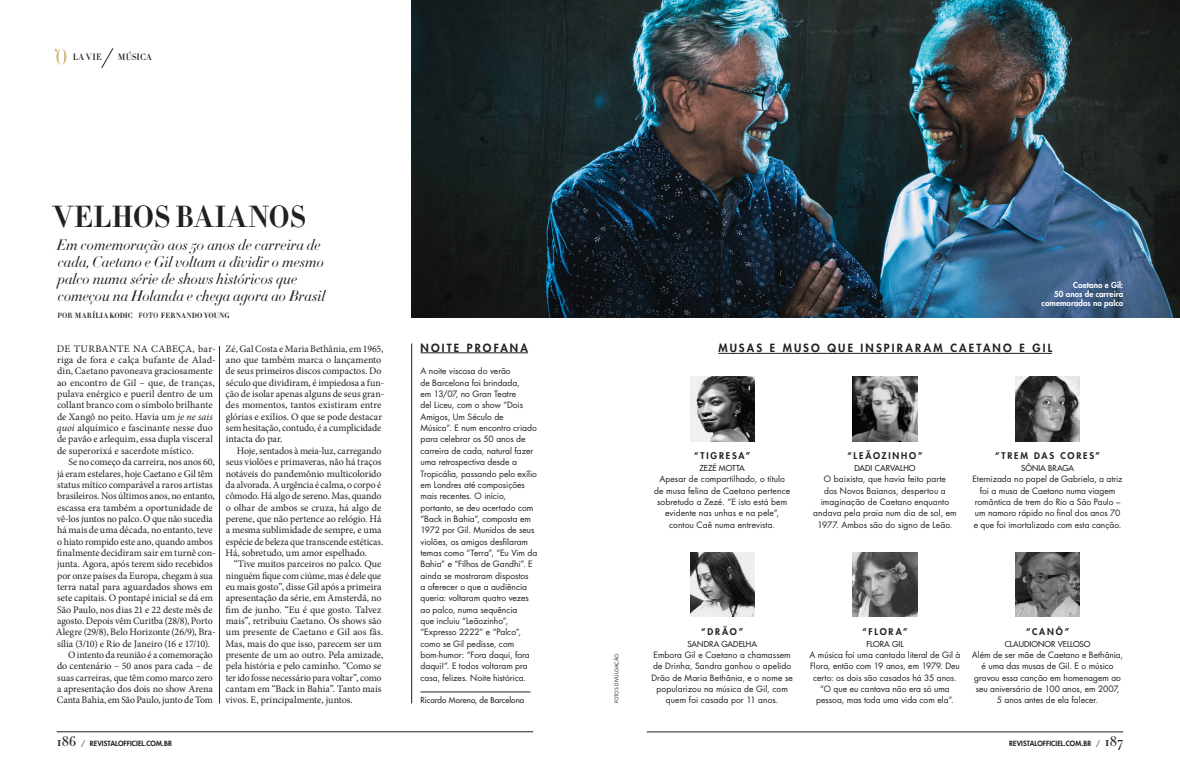
<style>
.page{position:relative;width:1180px;height:780px;background:#fff}
.page>*{position:absolute;margin:0;border:0;box-sizing:border-box;transform-origin:0 0}
.Linha_Fina_Matéria_d{font:30px "Didot HTF B06 Bold";letter-spacing:.01em;color:#231f20}
.Linha_Fina_Matéria_d-2{font:15px/17px "Didot HTF L24 Light Ital";color:#231f20}
.TITULO_box_simples{font:800 11px "Futura Std";letter-spacing:.2em;color:#231f20}
.Texto{font:10px/11.3px "Minion Pro";letter-spacing:-.005em;color:#231f20}
.t1{font:800 9px "Futura Std";letter-spacing:.205em;color:#231f20}
.t2{font:9px "Didot HTF M06 Medium";letter-spacing:.035em;color:#231f20}
.TEXTO_box_simples{font:8.5px/11.3px "Futura Std";color:#231f20;text-align:center}
.TEXTO_box_simples-2{font:500 8px "Futura Std";letter-spacing:.005em;color:#231f20}
.Legenda_branca_alinh{font:800 8px/9px "Futura Std";letter-spacing:.005em;color:#fff;text-align:right}
.Linha_Fina_Matéria_d-3{font:7.5px "Didot HTF B06 Bold";letter-spacing:.02em;color:#231f20}
.t3{font:800 7px "Futura Std";letter-spacing:.01em;color:#231f20}
.Crédito_lateral{font:5px "Futura Std";letter-spacing:.01em;color:#231f20}
.s1{font-family:"Didot HTF M06 Medium"}
.s2{font-style:italic}
.s3{font-family:"Didot HTF M06 Medium";font-weight:400;font-size:14px}
.s4{font-weight:400}
</style>
<div class="page">
<img style="left:411px;top:0;width:768px;height:317px">
<img style="left:690px;top:377px;width:64px;height:64px">
<img style="left:690px;top:552px;width:64px;height:64px">
<img style="left:852px;top:377px;width:65px;height:64px">
<img style="left:852px;top:552px;width:65px;height:64px">
<img style="left:1015px;top:377px;width:64px;height:64px">
<img style="left:1015px;top:552px;width:64px;height:64px">
<hr style="left:718px;top:353px;width:333px;height:1px;background:#231f20">
<hr style="left:219px;top:346px;width:1px;height:357px;background:#231f20">
<hr style="left:420px;top:352px;width:108px;height:1px;background:#231f20">
<hr style="left:420px;top:691px;width:110px;height:1px;background:#231f20">
<hr style="left:411px;top:343px;width:1px;height:360px;background:#231f20">
<hr style="left:646px;top:731px;width:477px;height:1px;background:#231f20">
<hr style="left:57px;top:731px;width:476px;height:1px;background:#231f20">
<svg style="left:54px;top:49px;width:12px;height:16px"></svg>
<svg style="left:101px;top:48px;width:12px;height:20px"></svg>
<p class="t2" style="left:73px;top:51px;width:30px">LA VIE</p>
<p class="t2" style="left:118px;top:51px;width:36px">MÚSICA</p>
<p class="Linha_Fina_Matéria_d" style="left:53px;top:197px;width:254px">VELHOS BAIANOS</p>
<p class="Linha_Fina_Matéria_d-2" style="left:57px;top:236px;width:270px">Em comemoração aos 50 anos de carreira de cada, Caetano e Gil voltam a dividir o mesmo palco numa série de shows históricos que começou na Holanda e chega agora ao Brasil</p>
<p class="Linha_Fina_Matéria_d-3" style="left:58px;top:310px;width:173px"><span class="s1">POR</span> MARÍLIA KODIC <span class="s1">FOTO</span> FERNANDO YOUNG</p>
<p class="Texto" style="left:57px;top:343px;width:160px">DE TURBANTE NA CABEÇA, bar&shy;riga de fora e calça bufante de Alad&shy;din, Caetano pavoneava graciosamente ao encontro de Gil – que, de tranças, pulava enérgico e pueril dentro de um collant branco com o símbolo brilhante de Xangô no peito. Havia um <span class="s2">je ne sais quoi</span> alquímico e fascinante nesse duo de pavão e arlequim, essa dupla visceral de superorixá e sacerdote místico.</p>
<p class="Texto" style="left:56px;top:456px;width:161px;text-indent:13px">Se no começo da carreira, nos anos 60, já eram estelares, hoje Caetano e Gil têm status mítico comparável a raros artistas brasileiros. Nos últimos anos, no entanto, escassa era também a oportunidade de vê-los juntos no palco. O que não sucedia há mais de uma década, no entanto, teve o hiato rompido este ano, quando ambos finalmente decidiram sair em turnê con&shy;junta. Agora, após terem sido recebidos por onze países da Europa, chegam à sua terra natal para aguardados shows em sete capitais. O pontapé inicial se dá em São Paulo, nos dias 21 e 22 deste mês de agosto. Depois vêm Curitba (28/8), Porto Alegre (29/8), Belo Horizonte (26/9), Bra&shy;sília (3/10) e Rio de Janeiro (16 e 17/10).</p>
<p class="Texto" style="left:57px;top:649px;width:158px;text-align:justify;text-indent:11px">O intento da reunião é a comemoração do centenário – 50 anos para cada – de suas carreiras, que têm como marco zero a apresentação dos dois no show Arena Canta Bahia, em São Paulo, junto de Tom</p>
<p class="Texto" style="left:225px;top:343px;width:160px">Zé, Gal Costa e Maria Bethânia, em 1965, ano que também marca o lançamento de seus primeiros discos compactos. Do século que dividiram, é impiedosa a fun&shy;ção de isolar apenas alguns de seus gran&shy;des momentos, tantos existiram entre glórias e exílios. O que se pode destacar sem hesitação, contudo, é a cumplicidade intacta do par.</p>
<p class="Texto" style="left:225px;top:445px;width:159px;text-indent:11px">Hoje, sentados à meia-luz, carregando seus violões e primaveras, não há traços notáveis do pandemônio multicolorido da alvorada. A urgência é calma, o corpo é cômodo. Há algo de sereno. Mas, quando o olhar de ambos se cruza, há algo de perene, que não pertence ao relógio. Há a mesma sublimidade de sempre, e uma espécie de beleza que transcende estéticas.<br>Há, sobretudo, um amor espelhado.</p>
<p class="Texto" style="left:225px;top:558px;width:159px;text-indent:8px">“Tive muitos parceiros no palco. Que ninguém fique com ciúme, mas é dele que eu mais gosto”, disse Gil após a primeira apresentação da série, em Amsterdã, no fim de junho. “Eu é que gosto. Talvez mais”, retribuiu Caetano. Os shows são um presente de Caetano e Gil aos fãs.<br>Mas, mais do que isso, parecem ser um presente de um ao outro. Pela amizade, pela história e pelo caminho. “Como se ter ido fosse necessário para voltar”, como cantam em “Back in Bahia”. Tanto mais vivos. E, principalmente, juntos.</p>
<p class="t3" style="left:57px;top:738px;width:117px"><span class="s3">186</span> <span class="s4">/</span> REVISTALOFFICIEL.COM.BR</p>
<p class="TITULO_box_simples" style="left:420px;top:340px;width:109px">NOITE PROFANA</p>
<p class="TEXTO_box_simples" style="left:420px;top:365px;width:118px;text-align:left">A noite viscosa do verão<br>de Barcelona foi brindada,<br>em 13/07, no Gran Teatre<br>del Liceu, com o show “Dois<br>Amigos, Um Século de<br>Música”. E num encontro criado para celebrar os 50 anos de carreira de cada, natural fazer uma retrospectiva desde a<br>Tropicália, passando pelo exílio em Londres até composições mais recentes. O início, portanto, se deu acertado com “Back in Bahia”, composta em<br>1972 por Gil. Munidos de seus violões, os amigos desfilaram temas como “Terra”, “Eu Vim da<br>Bahia” e “Filhos de Gandhi”. E ainda se mostraram dispostos<br>a oferecer o que a audiência queria: voltaram quatro vezes ao palco, numa sequência<br>que incluiu “Leãozinho”, “Expresso 2222” e “Palco”, como se Gil pedisse, com bom-humor: “Fora daqui, fora daqui!”. E todos voltaram pra casa, felizes. Noite histórica.</p>
<p class="TEXTO_box_simples-2" style="left:420px;top:695px;width:105px">Ricardo Moreno, de Barcelona</p>
<p class="Legenda_branca_alinh" style="left:1041px;top:281px;width:83px">Caetano e Gil:<br>50 anos de carreira comemorados no palco</p>
<p class="TITULO_box_simples" style="left:718px;top:341px;width:335px">MUSAS E MUSO QUE INSPIRARAM CAETANO E GIL</p>
<p class="t1" style="left:694px;top:450px;width:57px">“TIGRESA”</p>
<p class="TEXTO_box_simples-2" style="left:699px;top:463px;width:47px">ZEZÉ MOTTA</p>
<p class="TEXTO_box_simples" style="left:654px;top:473px;width:138px">Apesar de compartilhado, o título de musa felina de Caetano pertence sobretudo a Zezé. “E isto está bem evidente nas unhas e na pele”, contou Caê numa entrevista.</p>
<p class="t1" style="left:847px;top:450px;width:76px">“LEÃOZINHO”</p>
<p class="TEXTO_box_simples-2" style="left:854px;top:463px;width:62px">DADI CARVALHO</p>
<p class="TEXTO_box_simples" style="left:813px;top:473px;width:145px">O baixista, que havia feito parte<br>dos Novos Baianos, despertou a imaginação de Caetano enquanto andava pela praia num dia de sol, em<br>1977. Ambos são do signo de Leão.</p>
<p class="t1" style="left:995px;top:450px;width:106px">“TREM DAS CORES”</p>
<p class="TEXTO_box_simples-2" style="left:1020px;top:463px;width:55px">SÔNIA BRAGA</p>
<p class="TEXTO_box_simples" style="left:972px;top:473px;width:152px">Eternizada no papel de Gabriela, a atriz foi a musa de Caetano numa viagem romântica de trem do Rio a São Paulo – um namoro rápido no final dos anos 70 e que foi imortalizado com esta canção.</p>
<p class="Crédito_lateral" style="left:613px;top:703px;width:51px;rotate:-90deg">FOTOS DIVULGAÇÃO</p>
<p class="t1" style="left:701px;top:626px;width:43px">“DRÃO”</p>
<p class="TEXTO_box_simples-2" style="left:687px;top:638px;width:71px">SANDRA GADELHA</p>
<p class="TEXTO_box_simples" style="left:651px;top:649px;width:143px">Embora Gil e Caetano a chamassem de Drinha, Sandra ganhou o apelido<br>Drão de Maria Bethânia, e o nome se popularizou na música de Gil, com quem foi casada por 11 anos.</p>
<p class="t1" style="left:862px;top:626px;width:46px">“FLORA”</p>
<p class="TEXTO_box_simples-2" style="left:866px;top:638px;width:38px">FLORA GIL</p>
<p class="TEXTO_box_simples" style="left:809px;top:649px;width:152px">A música foi uma cantada literal de Gil à Flora, então com 19 anos, em 1979. Deu certo: os dois são casados há 35 anos. “O que eu cantava não era só uma pessoa, mas toda uma vida com ela”.</p>
<p class="t1" style="left:1025px;top:626px;width:45px">“CANÔ”</p>
<p class="TEXTO_box_simples-2" style="left:1004px;top:638px;width:87px">CLAUDIONOR VELLOSO</p>
<p class="TEXTO_box_simples" style="left:971px;top:649px;width:153px">Além de ser mãe de Caetano e Bethânia, é uma das musas de Gil. E o músico gravou essa canção em homenagem ao seu aniversário de 100 anos, em 2007, 5 anos antes de ela falecer.</p>
<p class="t3" style="left:1009px;top:738px;width:115px">REVISTALOFFICIEL.COM.BR <span class="s4">/</span> <span class="s3">187</span></p>
</div>
